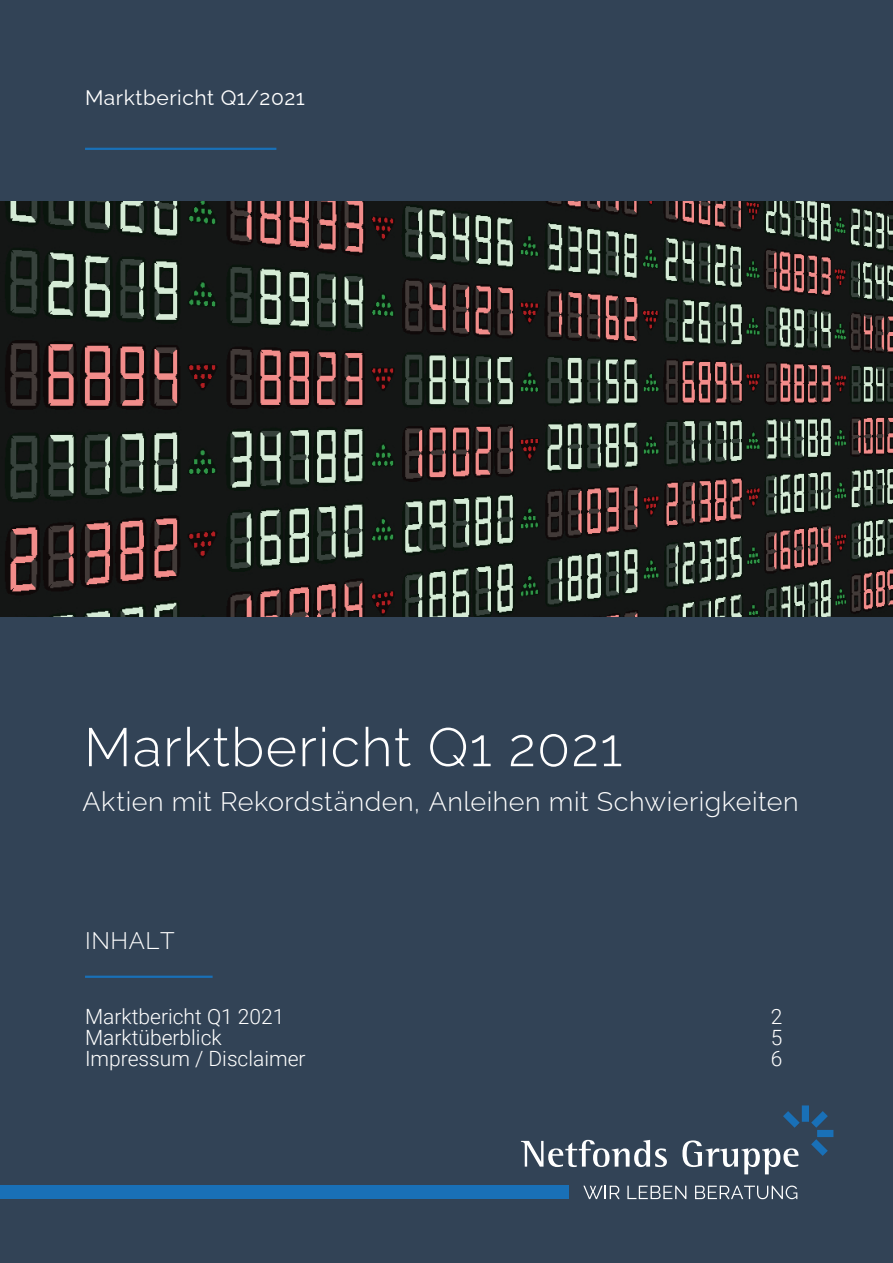
<style>
.page{position:relative;width:893px;height:1263px;background:#324356}
.page>*{position:absolute;margin:0;border:0;box-sizing:border-box;transform-origin:0 0}
.Copy{font:300 54px "Raleway";letter-spacing:.025em;color:#fff}
.Copy-2{font:300 27px "Raleway";letter-spacing:.02em;color:#fff}
.Copy-3{font:300 24px "Raleway";letter-spacing:.025em;color:#fff}
.t1{font:300 21px "Roboto";color:#fff}
.Copy-4{font:21px "Raleway";letter-spacing:.025em;color:#fff}
</style>
<div class="page">
<div style="left:0;top:1186px;width:568px;height:13px;background:#1970b7"></div>
<svg style="left:583px;top:1186px;width:37px;height:13px"></svg>
<svg style="left:627px;top:1186px;width:59px;height:13px"></svg>
<svg style="left:695px;top:1185px;width:102px;height:14px"></svg>
<svg style="left:521px;top:1140px;width:146px;height:27px"></svg>
<svg style="left:682px;top:1140px;width:117px;height:34px"></svg>
<svg style="left:811px;top:1111px;width:17px;height:17px"></svg>
<div style="left:817px;top:1130px;width:16px;height:7px;background:#1970b7"></div>
<div style="left:802px;top:1105px;width:7px;height:17px;background:#1970b7"></div>
<svg style="left:811px;top:1139px;width:17px;height:17px"></svg>
<svg style="left:783px;top:1111px;width:17px;height:17px"></svg>
<hr style="left:85px;top:148px;width:191px;height:2px;background:#1970b7">
<img style="left:0;top:202px;width:893px;height:415px">
<hr style="left:85px;top:976px;width:128px;height:2px;background:#1970b7">
<p class="Copy-4" style="left:85px;top:81px;width:221px">Marktbericht Q1/2021</p>
<p class="Copy" style="left:84px;top:704px;width:540px">Marktbericht Q1 2021</p>
<p class="Copy-2" style="left:82px;top:780px;width:718px">Aktien mit Rekordständen, Anleihen mit Schwierigkeiten</p>
<p class="Copy-3" style="left:85px;top:921px;width:91px">INHALT</p>
<p class="t1" style="left:85px;top:1001px;width:201px">Marktbericht Q1 2021</p>
<p class="t1" style="left:771px;top:1001px;width:13px">2</p>
<p class="t1" style="left:85px;top:1022px;width:138px">Marktüberblick</p>
<p class="t1" style="left:771px;top:1022px;width:13px">5</p>
<p class="t1" style="left:85px;top:1043px;width:222px">Impressum / Disclaimer</p>
<p class="t1" style="left:771px;top:1043px;width:13px">6</p>
</div>
